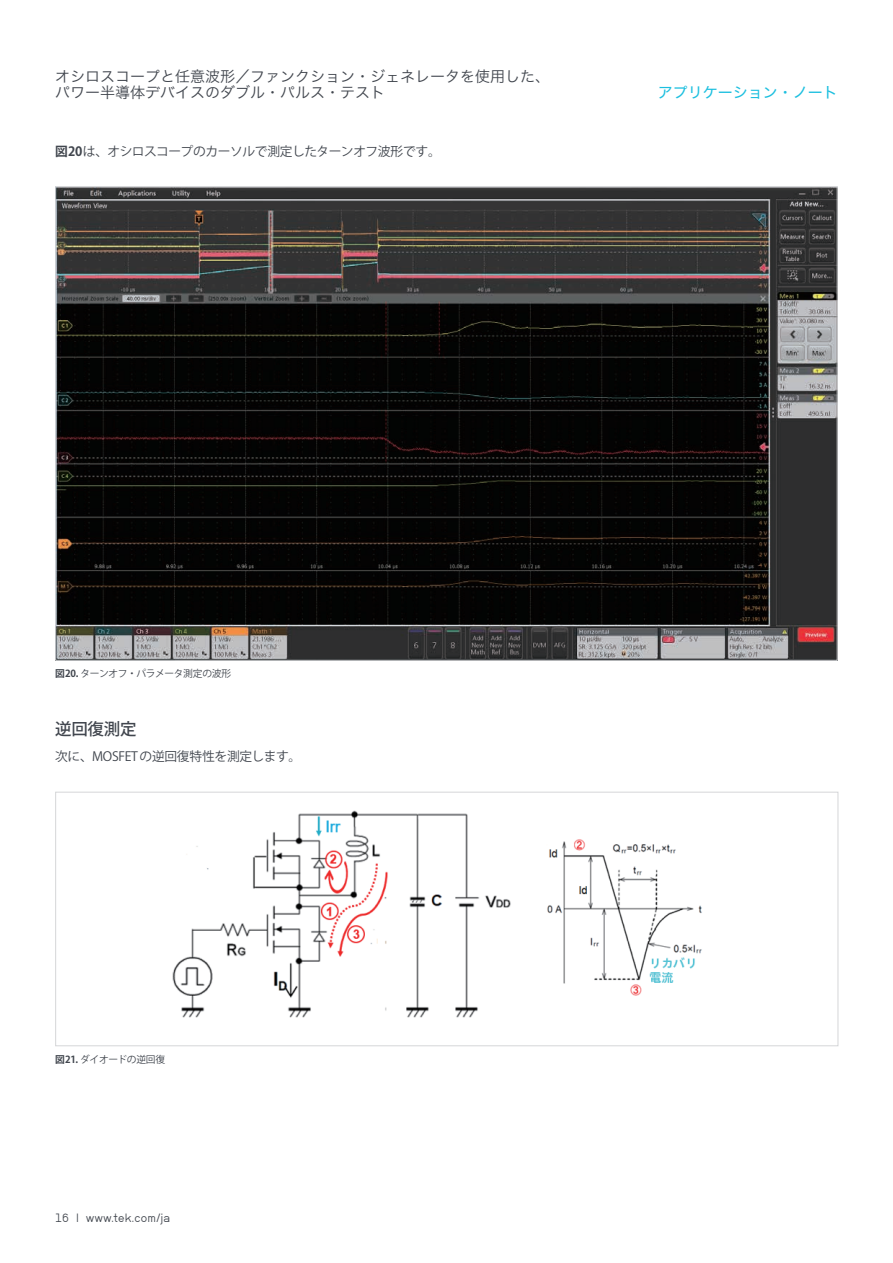
<style>
.page{position:relative;width:893px;height:1263px;background:#fff}
.page>*{position:absolute;margin:0;border:0;box-sizing:border-box;transform-origin:0 0}
.t1{font:500 16.5px "Koz Go Pro";letter-spacing:-.02em;color:#41464e}
.t2{font:15px/16.5px "Hira Kaku Std W3";color:#41464e}
.t3{font:15px "Hira Kaku Std W4";color:#1cbfdf}
.t4{font:12.75px "Koz Go Pro";letter-spacing:-.025em;color:#41464e}
.t5{font:12px "Neubau Grotesk Nor";letter-spacing:.015em;color:#41464e}
.t6{font:9.75px "Koz Go Pro";letter-spacing:-.025em;color:#41464e}
.s1{font-weight:700}
</style>
<div class="page">
<img style="left:57px;top:188px;width:779px;height:471px">
<img style="left:172px;top:810px;width:530px;height:208px">
<div style="left:55px;top:792px;width:783px;height:254px;border:1px solid #d5d6d8"></div>
<p class="t2" style="left:55px;top:68px;width:497px">オシロスコープと任意波形／ファンクション・ジェネレータを使用した、パワー半導体デバイスのダブル・パルス・テスト</p>
<p class="t4" style="left:55px;top:143px;width:387px"><span class="s1">図20</span>は、オシロスコープのカーソルで測定したターンオフ波形です。</p>
<p class="t3" style="left:658px;top:81px;width:181px">アプリケーション・ノート</p>
<p class="t6" style="left:55px;top:667px;width:178px"><span class="s1">図20.</span> ターンオフ・パラメータ測定の波形</p>
<p class="t1" style="left:55px;top:719px;width:83px">逆回復測定</p>
<p class="t4" style="left:55px;top:748px;width:248px">次に、MOSFETの逆回復特性を測定します。</p>
<p class="t6" style="left:55px;top:1053px;width:112px"><span class="s1">図21.</span> ダイオードの逆回復</p>
<p class="t5" style="left:55px;top:1211px;width:117px">16 | www.tek.com/ja</p>
</div>
